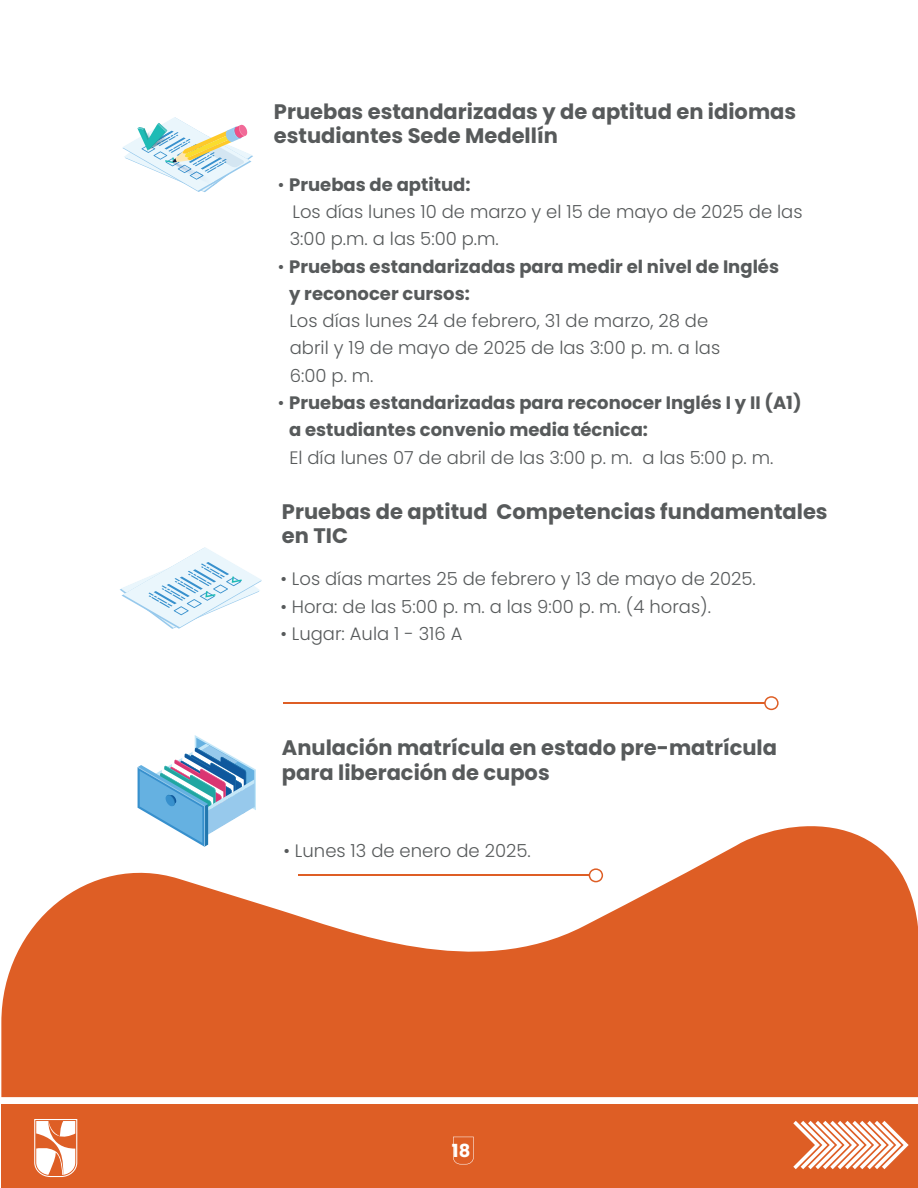
<style>
.page{position:relative;width:918px;height:1188px;background:#fff}
.page>*{position:absolute;margin:0;border:0;box-sizing:border-box;transform-origin:0 0}
.t1{font:700 21px/24.3px "Poppins";color:#575a5b}
.t2{font:300 18px/27.3px "Poppins";color:#575a5b}
.t3{font:700 18px/27.3px "Poppins";color:#575a5b}
.t4{font:700 18px "Poppins";color:#fff}
.s1{font-weight:700}
.s2{font-weight:300}
</style>
<div class="page">
<hr style="left:283px;top:702px;width:482px;height:2px;background:#de5e25">
<svg style="left:764px;top:696px;width:15px;height:14px"></svg>
<svg style="left:120px;top:547px;width:142px;height:82px"></svg>
<div style="left:1px;top:1105px;width:917px;height:83px;background:#de5e25"></div>
<svg style="left:793px;top:1121px;width:116px;height:48px"></svg>
<svg style="left:34px;top:1119px;width:43px;height:58px"></svg>
<svg style="left:138px;top:735px;width:118px;height:75px"></svg>
<svg style="left:122px;top:117px;width:131px;height:75px"></svg>
<svg style="left:453px;top:1137px;width:21px;height:27px"></svg>
<svg style="left:1px;top:810px;width:917px;height:287px;fill:#de5e25"></svg>
<p class="t1" style="left:274px;top:99px;width:524px">Pruebas estandarizadas y de aptitud en idiomas estudiantes Sede Medellín</p>
<p class="t2" style="left:290px;top:171px;width:514px;text-indent:-12px">• <span class="s1">Pruebas de aptitud:<br></span>Los días lunes 10 de marzo y el 15 de mayo de 2025 de las<br>3:00 p.m. a las 5:00 p.m.</p>
<p class="t3" style="left:289px;top:253px;width:491px;text-indent:-11px"><span class="s2">•</span> Pruebas estandarizadas para medir el nivel de Inglés y reconocer cursos:</p>
<p class="t2" style="left:289px;top:307px;width:432px">Los días lunes 24 de febrero, 31 de marzo, 28 de abril y 19 de mayo de 2025 de las 3:00 p. m. a las<br>6:00 p. m.</p>
<p class="t3" style="left:289px;top:389px;width:514px;text-indent:-11px"><span class="s2">•</span> Pruebas estandarizadas para reconocer Inglés I y II (A1) a estudiantes convenio media técnica:</p>
<p class="t2" style="left:289px;top:444px;width:486px">El día lunes 07 de abril de las 3:00 p. m. a las 5:00 p. m.</p>
<p class="t1" style="left:282px;top:500px;width:547px">Pruebas de aptitud Competencias fundamentales en TIC</p>
<p class="t2" style="left:280px;top:565px;width:477px">• Los días martes 25 de febrero y 13 de mayo de 2025.</p>
<p class="t2" style="left:280px;top:593px;width:432px">• Hora: de las 5:00 p. m. a las 9:00 p. m. (4 horas).</p>
<p class="t2" style="left:280px;top:620px;width:184px">• Lugar: Aula 1 - 316 A</p>
<p class="t1" style="left:282px;top:736px;width:497px">Anulación matrícula en estado pre-matrícula para liberación de cupos</p>
<p class="t2" style="left:283px;top:837px;width:249px">• Lunes 13 de enero de 2025.</p>
<p class="t4" style="left:452px;top:1140px;width:20px">18</p>
</div>
